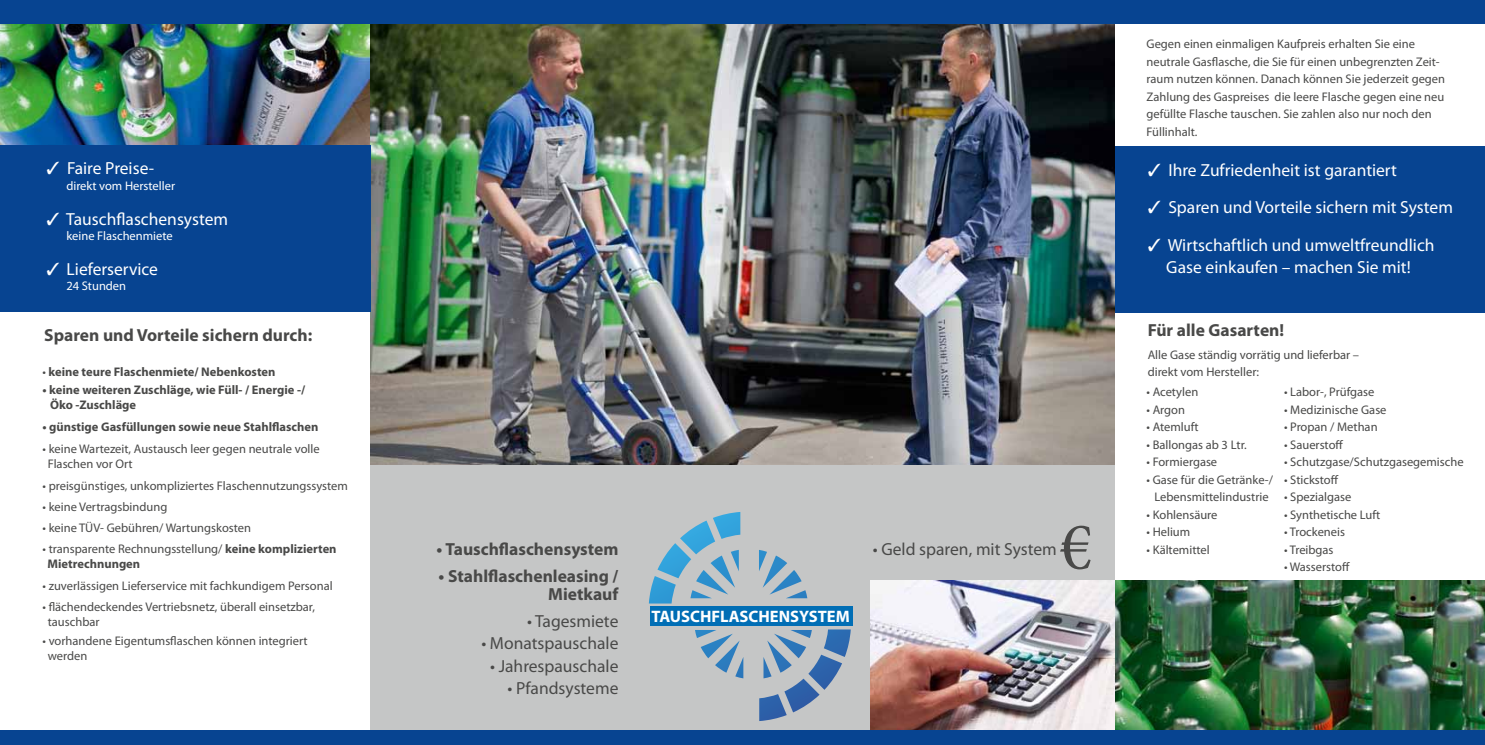
<style>
.page{position:relative;width:1485px;height:745px;background:#fff}
.page>*{position:absolute;margin:0;border:0;box-sizing:border-box;transform-origin:0 0}
.t1{font:67.5px "Minion Pro";color:#494948}
.t2{font:17.5px/22.5px "Myriad Pro";color:#fff;text-align:center}
.t3{font:700 17.5px/18.8px "Myriad Pro";color:#494948;text-align:right}
.t4{font:17.5px "Myriad Pro";color:#494948}
.t5{font:700 16.62px "Myriad Pro";color:#fff}
.t6{font:12.5px/17.5px "Myriad Pro";color:#494948}
.t7{font:700 12.5px/15px "Myriad Pro";color:#494948}
.t8{font:12.5px "Myriad Pro";color:#fff}
.s1{font-weight:400}
</style>
<div class="page">
<img style="left:0;top:24px;width:370px;height:121px">
<img style="left:1114px;top:579px;width:371px;height:151px">
<svg style="left:370px;top:464px;width:744px;height:266px;background:#c2c0c1"></svg>
<div style="left:1114px;top:146px;width:371px;height:166px;background:#074491"></div>
<img style="left:370px;top:24px;width:744px;height:440px">
<div style="left:0;top:0;width:1485px;height:24px;background:#074491"></div>
<svg style="left:759px;top:629px;width:92px;height:91px;background:#8ea3bd"></svg>
<svg style="left:759px;top:549px;width:48px;height:49px;background:#9ab4c5"></svg>
<svg style="left:649px;top:511px;width:91px;height:92px;background:#90b7cc"></svg>
<svg style="left:695px;top:629px;width:48px;height:49px;background:#9bb2c4"></svg>
<div style="left:650px;top:606px;width:202px;height:19px;background:#016eb5"></div>
<div style="left:0;top:145px;width:370px;height:167px;background:#074491"></div>
<div style="left:0;top:730px;width:1485px;height:14px;background:#074491"></div>
<h2 class="t2" style="left:46px;top:157px;width:109px">✓ Faire Preise-</h2>
<p class="t8" style="left:66px;top:177px;width:110px">direkt vom Hersteller</p>
<h2 class="t2" style="left:46px;top:207px;width:183px">✓ Tauschflaschensystem</h2>
<p class="t8" style="left:66px;top:227px;width:108px">keine Flaschenmiete</p>
<h2 class="t2" style="left:46px;top:257px;width:113px">✓ Lieferservice</h2>
<p class="t8" style="left:66px;top:277px;width:61px">24 Stunden</p>
<h2 class="t3" style="left:44px;top:325px;width:269px">Sparen und Vorteile sichern durch:</h2>
<p class="t6" style="left:1146px;top:35px;width:300px">Gegen einen einmaligen Kaufpreis erhalten Sie eine neutrale Gasflasche, die Sie für einen unbegrenzten Zeit&shy;raum nutzen können. Danach können Sie jederzeit gegen Zahlung des Gaspreises die leere Flasche gegen eine neu gefüllte Flasche tauschen. Sie zahlen also nur noch den Füllinhalt.</p>
<h2 class="t2" style="left:1147px;top:158px;width:251px">✓ Ihre Zufriedenheit ist garantiert</h2>
<h2 class="t2" style="left:1147px;top:196px;width:307px">✓ Sparen und Vorteile sichern mit System</h2>
<h2 class="t2" style="left:1147px;top:233px;width:288px">✓ Wirtschaftlich und umweltfreundlich<br>Gase einkaufen – machen Sie mit!</h2>
<h2 class="t3" style="left:1147px;top:320px;width:138px">Für alle Gasarten!</h2>
<p class="t6" style="left:1147px;top:345px;width:213px">Alle Gase ständig vorrätig und lieferbar –</p>
<p class="t7" style="left:43px;top:363px;width:234px"><span class="s1">•</span> keine teure Flaschenmiete/ Nebenkosten</p>
<p class="t6" style="left:1147px;top:362px;width:113px">direkt vom Hersteller:</p>
<p class="t7" style="left:50px;top:382px;width:256px;text-indent:-8px">• keine weiteren Zuschläge, wie Füll- / Energie -/<br>Öko -Zuschläge</p>
<p class="t7" style="left:43px;top:418px;width:277px">• günstige Gasfüllungen sowie neue Stahlflaschen</p>
<p class="t6" style="left:48px;top:441px;width:273px;line-height:15px;text-indent:-5px">• keine Wartezeit, Austausch leer gegen neutrale volle<br>Flaschen vor Ort</p>
<p class="t6" style="left:43px;top:476px;width:307px">• preisgünstiges, unkompliziertes Flaschennutzungssystem</p>
<p class="t6" style="left:43px;top:497px;width:126px">• keine Vertragsbindung</p>
<p class="t6" style="left:43px;top:518px;width:210px">• keine TÜV- Gebühren/ Wartungskosten</p>
<p class="t7" style="left:48px;top:541px;width:290px;text-indent:-5px"><span class="s1">• transparente Rechnungsstellung/</span> keine komplizierten<br>Mietrechnungen</p>
<p class="t6" style="left:43px;top:576px;width:292px">• zuverlässigen Lieferservice mit fachkundigem Personal</p>
<p class="t6" style="left:48px;top:598px;width:269px;line-height:15px;text-indent:-5px">• flächendeckendes Vertriebsnetz, überall einsetzbar, tauschbar</p>
<p class="t6" style="left:48px;top:632px;width:261px;line-height:15px;text-indent:-5px">• vorhandene Eigentumsflaschen können integriert werden</p>
<p class="t6" style="left:1146px;top:383px;width:53px">• Acetylen</p>
<p class="t6" style="left:1284px;top:383px;width:92px">• Labor-, Prüfgase</p>
<p class="t6" style="left:1146px;top:400px;width:40px">• Argon</p>
<p class="t6" style="left:1284px;top:400px;width:104px">• Medizinische Gase</p>
<p class="t6" style="left:1146px;top:418px;width:54px">• Atemluft</p>
<p class="t6" style="left:1284px;top:418px;width:95px">• Propan / Methan</p>
<p class="t6" style="left:1146px;top:435px;width:102px">• Ballongas ab 3 Ltr.</p>
<p class="t6" style="left:1284px;top:435px;width:61px">• Sauerstoff</p>
<p class="t6" style="left:1146px;top:453px;width:72px">• Formiergase</p>
<p class="t6" style="left:1284px;top:453px;width:181px">• Schutzgase/Schutzgasegemische</p>
<p class="t6" style="left:1154px;top:470px;width:198px;text-indent:-8px">• Gase für die Getränke-/ • Stickstoff<br>Lebensmittelindustrie • Spezialgase</p>
<p class="t6" style="left:1146px;top:505px;width:72px">• Kohlensäure</p>
<p class="t6" style="left:1284px;top:505px;width:98px">• Synthetische Luft</p>
<p class="t6" style="left:1146px;top:523px;width:45px">• Helium</p>
<p class="t6" style="left:1284px;top:523px;width:62px">• Trockeneis</p>
<p class="t6" style="left:1146px;top:540px;width:65px">• Kältemittel</p>
<p class="t6" style="left:1284px;top:540px;width:51px">• Treibgas</p>
<h1 class="t1" style="left:1059px;top:501px;width:34px">€</h1>
<h2 class="t3" style="left:436px;top:539px;width:183px">• Tauschflaschensystem</h2>
<h2 class="t3" style="left:438px;top:565px;width:181px">• Stahlflaschenleasing /<br>Mietkauf</h2>
<h2 class="t4" style="left:527px;top:609px;width:93px">• Tagesmiete</h2>
<h2 class="t4" style="left:481px;top:632px;width:139px">• Monatspauschale</h2>
<h2 class="t4" style="left:490px;top:654px;width:130px">• Jahrespauschale</h2>
<h2 class="t4" style="left:507px;top:677px;width:112px">• Pfandsysteme</h2>
<h2 class="t4" style="left:873px;top:538px;width:185px">• Geld sparen, mit System</h2>
<p class="t6" style="left:1284px;top:558px;width:67px">• Wasserstoff</p>
<h3 class="t5" style="left:651px;top:605px;width:200px">TAUSCHFLASCHENSYSTEM</h3>
</div>
